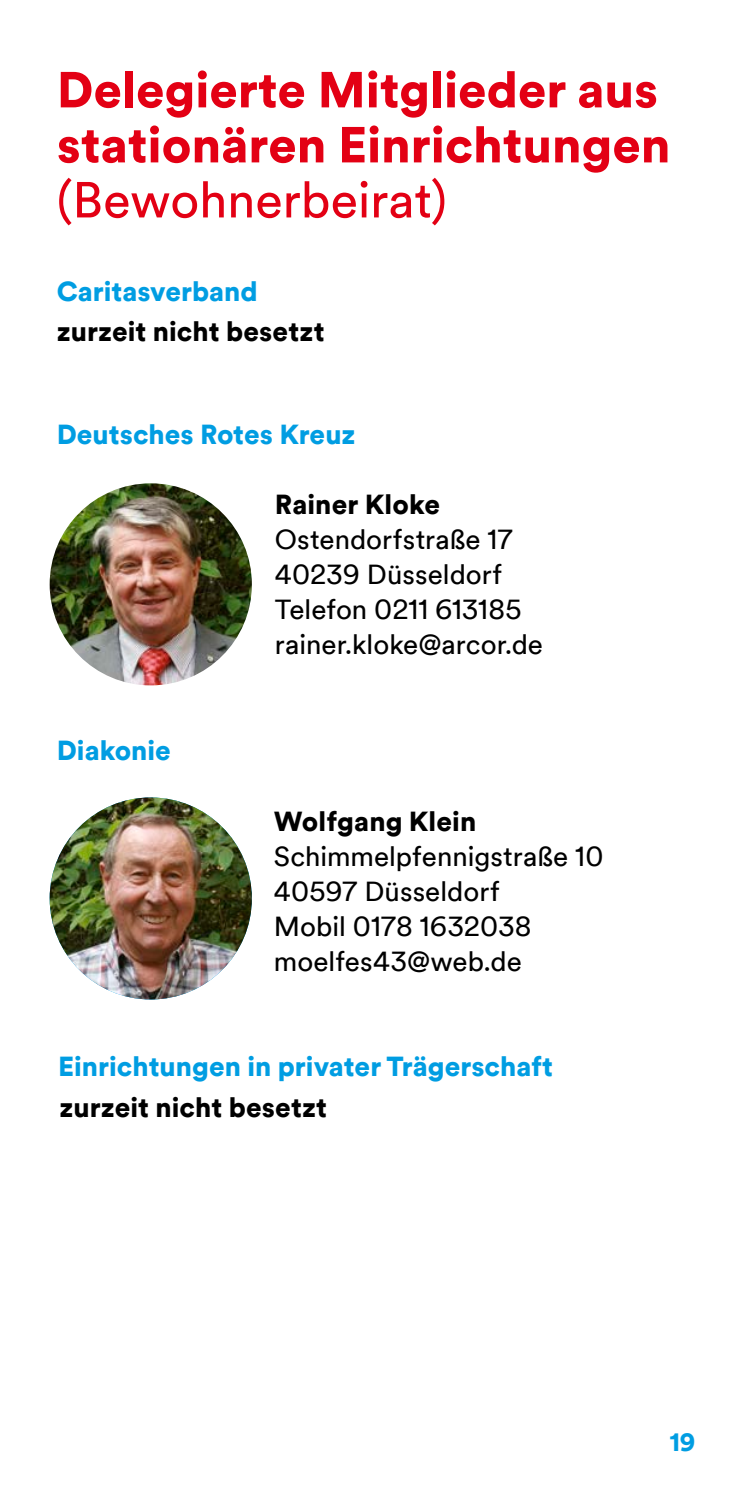
<style>
.page{position:relative;width:745px;height:1489px;background:#fff}
.page>*{position:absolute;margin:0;border:0;box-sizing:border-box;transform-origin:0 0}
.t1{font:900 50px/55px "Duesseldorf Circular TT";color:#e30014}
.t2{font:50px "Duesseldorf Circular TT";color:#e30014}
.t3{font:27.5px/35px "Duesseldorf Circular TT";color:#000}
.t4{font:900 27.5px "Duesseldorf Circular TT";color:#009de2}
.t5{font:900 27.5px "Duesseldorf Circular TT";letter-spacing:.005em;color:#000}
.t6{font:900 25px "Duesseldorf Circular TT";color:#009de2}
</style>
<div class="page">
<img style="left:50px;top:483px;width:202px;height:202px;border-radius:101px">
<img style="left:50px;top:797px;width:202px;height:202px;border-radius:101px">
<h1 class="t1" style="left:57px;top:60px;width:614px">Delegierte Mitglieder aus stationären Einrichtungen</h1>
<h1 class="t2" style="left:57px;top:166px;width:391px">(Bewohnerbeirat)</h1>
<p class="t4" style="left:57px;top:272px;width:202px">Caritasverband</p>
<p class="t5" style="left:57px;top:312px;width:269px">zurzeit nicht besetzt</p>
<p class="t4" style="left:57px;top:415px;width:300px">Deutsches Rotes Kreuz</p>
<p class="t4" style="left:57px;top:730px;width:116px">Diakonie</p>
<p class="t5" style="left:275px;top:485px;width:166px">Rainer Kloke</p>
<p class="t3" style="left:275px;top:521px;width:269px">Ostendorfstraße 17<br>40239 Düsseldorf<br>Telefon 0211 613185 rainer.kloke@arcor.de</p>
<p class="t5" style="left:274px;top:801px;width:204px">Wolfgang Klein</p>
<p class="t3" style="left:274px;top:837px;width:331px">Schimmelpfennigstraße 10<br>40597 Düsseldorf<br>Mobil 0178 1632038 moelfes43@web.de</p>
<p class="t4" style="left:58px;top:1046px;width:496px">Einrichtungen in privater Trägerschaft</p>
<p class="t5" style="left:59px;top:1088px;width:269px">zurzeit nicht besetzt</p>
<p class="t6" style="left:669px;top:1424px;width:27px">19</p>
</div>
